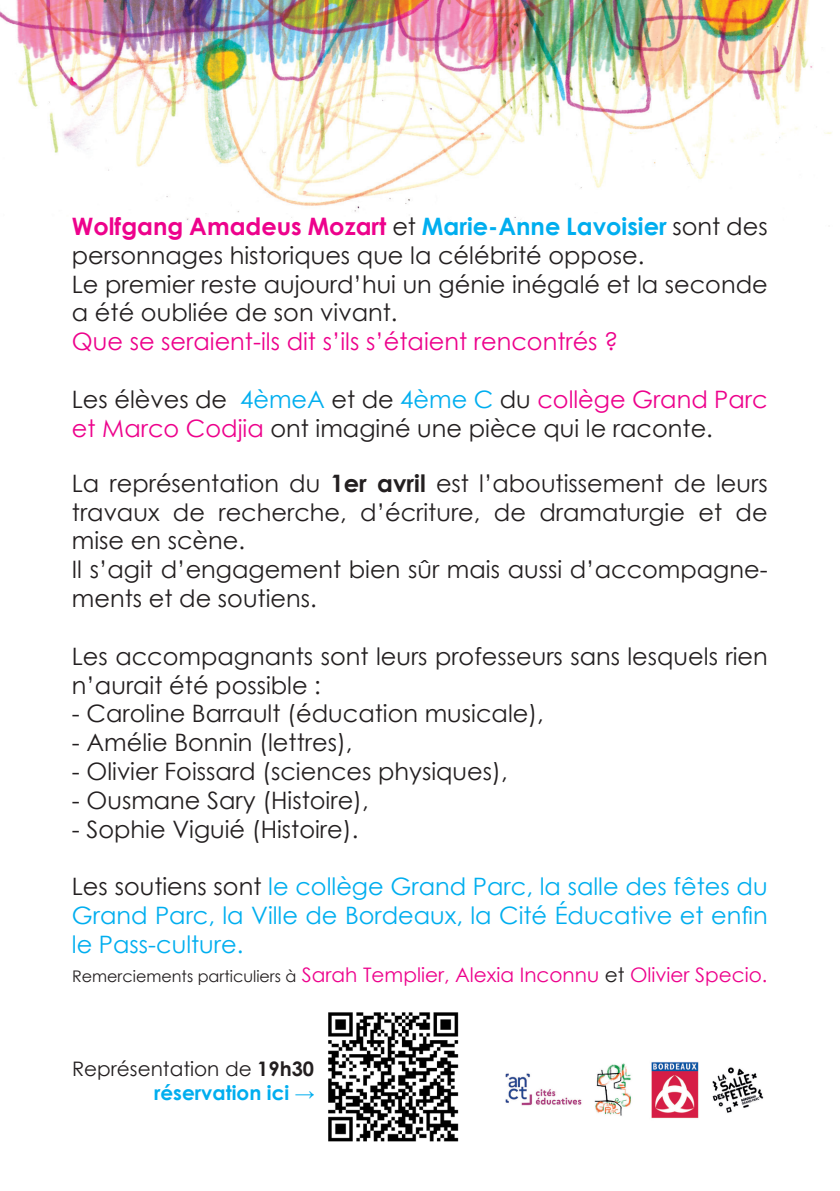
<style>
.page{position:relative;width:840px;height:1191px;background:#fff}
.page>*{position:absolute;margin:0;border:0;box-sizing:border-box;transform-origin:0 0}
.t1{font:24px/28.8px "Century Gothic";color:#231f20}
.t2{font:24px/28.8px "Century Gothic";color:#00aeef;text-align:justify}
.t3{font:24px "Century Gothic";color:#ed028c}
.t4{font:20px "Century Gothic";color:#ed028c}
.t5{font:20px "Century Gothic";color:#231f20}
.t6{font:700 20px "Century Gothic";color:#00aeef}
.s1{font-weight:700;color:#ed028c}
.s2{font-weight:700;color:#00aeef}
.s3{color:#00aeef}
.s4{color:#ed028c}
.s5{font-weight:700}
.s6{color:#231f20}
.s7{font-size:16px;color:#231f20}
</style>
<div class="page">
<img style="left:505px;top:1062px;width:259px;height:57px">
<img style="left:0;top:0;width:832px;height:221px">
<img style="left:328px;top:1012px;width:131px;height:130px">
<p class="t1" style="left:72px;top:211px;width:697px"><span class="s1">Wolfgang Amadeus Mozart</span> et <span class="s2">Marie-Anne Lavoisier</span> sont des personnages historiques que la célébrité oppose.</p>
<p class="t1" style="left:72px;top:269px;width:697px">Le premier reste aujourd’hui un génie inégalé et la seconde a été oubliée de son vivant.</p>
<p class="t3" style="left:72px;top:325px;width:548px">Que se seraient-ils dit s’ils s’étaient rencontrés ?</p>
<p class="t1" style="left:72px;top:384px;width:697px">Les élèves de <span class="s3">4èmeA</span> et de <span class="s3">4ème C</span> du <span class="s4">collège Grand Parc et Marco Codjia</span> ont imaginé une pièce qui le raconte.</p>
<p class="t1" style="left:72px;top:468px;width:697px;text-align:justify">La représentation du <span class="s5">1er avril</span> est l’aboutissement de leurs travaux de recherche, d’écriture, de dramaturgie et de mise en scène.</p>
<p class="t1" style="left:72px;top:555px;width:697px">Il s’agit d’engagement bien sûr mais aussi d’accompagne&shy;ments et de soutiens.</p>
<p class="t1" style="left:72px;top:641px;width:697px">Les accompagnants sont leurs professeurs sans lesquels rien n’aurait été possible :</p>
<p class="t1" style="left:72px;top:699px;width:473px">- Caroline Barrault (éducation musicale),</p>
<p class="t1" style="left:72px;top:727px;width:282px">- Amélie Bonnin (lettres),</p>
<p class="t1" style="left:72px;top:756px;width:437px">- Olivier Foissard (sciences physiques),</p>
<p class="t1" style="left:72px;top:785px;width:298px">- Ousmane Sary (Histoire),</p>
<p class="t1" style="left:72px;top:814px;width:288px">- Sophie Viguié (Histoire).</p>
<p class="t2" style="left:72px;top:871px;width:697px"><span class="s6">Les soutiens sont</span> le collège Grand Parc, la salle des fêtes du Grand Parc, la Ville de Bordeaux, la Cité Éducative et enfin le Pass-culture.</p>
<p class="t4" style="left:72px;top:960px;width:696px"><span class="s7">Remerciements particuliers à</span> Sarah Templier, Alexia Inconnu <span class="s6">et</span> Olivier Specio.</p>
<p class="t5" style="left:72px;top:1054px;width:243px">Représentation de <span class="s5">19h30</span></p>
<p class="t6" style="left:154px;top:1077px;width:162px">réservation ici →</p>
</div>
